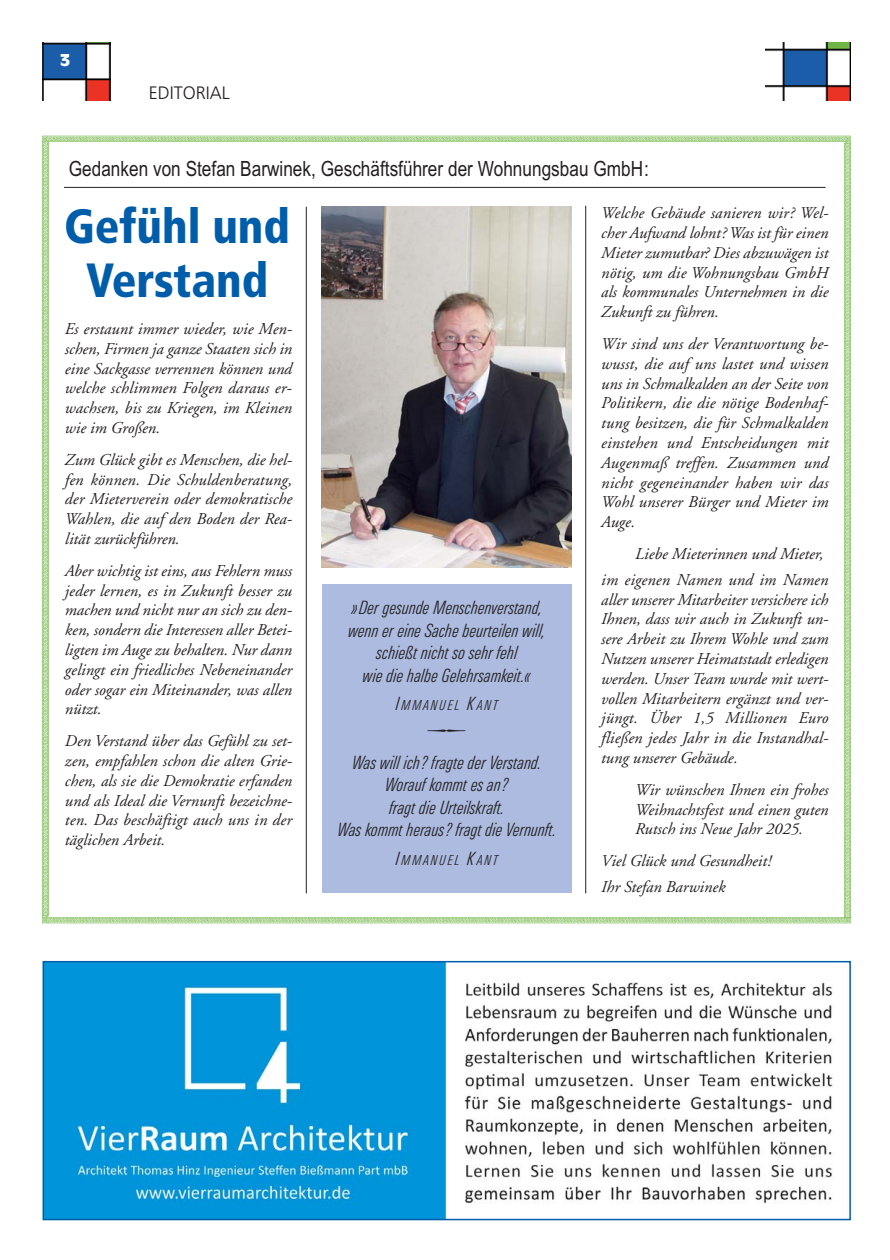
<style>
.page{position:relative;width:890px;height:1260px;background:#fff}
.page>*{position:absolute;margin:0;border:0;box-sizing:border-box;transform-origin:0 0}
.t1{font:900 condensed 48px/54px "Frutiger";color:#005daa;text-align:center;scale:.96 1}
.t2{font:21px "Arial Narrow";color:#231f20}
.t3{font:18px/22.5px "Univers SB Lig Con Ita";color:#231f20;text-align:center}
.t4{font:300 18px "Frutiger";color:#231f20}
.t5{font:700 18px "Antique Olive T";color:#fff}
.t6{font:italic 16.5px/19.8px "Adobe Garamond";color:#231f20;text-align:justify}
.t7{font:13.5px "Univers SB Lig Con Ita";letter-spacing:.135em;color:#231f20}
.s1{font-size:18px}
</style>
<div class="page">
<img style="left:42px;top:135px;width:809px;height:10px">
<img style="left:844px;top:144px;width:6px;height:770px">
<img style="left:42px;top:914px;width:809px;height:10px">
<img style="left:43px;top:142px;width:6px;height:774px">
<img style="left:765px;top:43px;width:85px;height:58px">
<img style="left:43px;top:43px;width:67px;height:57px">
<hr style="left:64px;top:187px;width:761px;height:1px;background:#231f20">
<div style="left:322px;top:585px;width:249px;height:308px;background:#acbbdf"></div>
<hr style="left:306px;top:207px;width:1px;height:686px;background:#231f20">
<hr style="left:585px;top:206px;width:1px;height:687px;background:#231f20">
<img style="left:322px;top:207px;width:249px;height:361px">
<img style="left:46px;top:964px;width:787px;height:253px">
<div style="left:43px;top:961px;width:807px;height:259px;border:2px solid #005daa"></div>
<p class="t5" style="left:60px;top:54px;width:12px">3</p>
<p class="t4" style="left:149px;top:85px;width:82px">EDITORIAL</p>
<p class="t2" style="left:69px;top:161px;width:581px">Gedanken von Stefan Barwinek, Geschäftsführer der Wohnungsbau GmbH:</p>
<h1 class="t1" style="left:64px;top:203px;width:237px">Gefühl und<br>Verstand</h1>
<p class="t6" style="left:65px;top:320px;width:229px">Es erstaunt immer wieder, wie Men&shy;schen, Firmen ja ganze Staaten sich in eine Sackgasse verrennen können und welche schlimmen Folgen daraus er&shy;wachsen, bis zu Kriegen, im Kleinen wie im Großen.</p>
<p class="t6" style="left:65px;top:451px;width:229px">Zum Glück gibt es Menschen, die hel&shy;fen können. Die Schuldenberatung, der Mieterverein oder demokratische Wahlen, die auf den Boden der Rea&shy;lität zurückführen.</p>
<p class="t6" style="left:65px;top:562px;width:229px">Aber wichtig ist eins, aus Fehlern muss jeder lernen, es in Zukunft besser zu machen und nicht nur an sich zu den&shy;ken, sondern die Interessen aller Betei&shy;ligten im Auge zu behalten. Nur dann gelingt ein friedliches Nebeneinander oder sogar ein Miteinander, was allen nützt.</p>
<p class="t6" style="left:65px;top:733px;width:229px">Den Verstand über das Gefühl zu set&shy;zen, empfahlen schon die alten Grie&shy;chen, als sie die Demokratie erfanden und als Ideal die Vernunft bezeichne&shy;ten. Das beschäftigt auch uns in der täglichen Arbeit.</p>
<p class="t6" style="left:601px;top:205px;width:229px">Welche Gebäude sanieren wir? Wel&shy;cher Aufwand lohnt? Was ist für einen Mieter zumutbar? Dies abzuwägen ist nötig, um die Wohnungsbau GmbH als kommunales Unternehmen in die Zukunft zu führen.</p>
<p class="t6" style="left:601px;top:335px;width:229px">Wir sind uns der Verantwortung be&shy;wusst, die auf uns lastet und wissen uns in Schmalkalden an der Seite von Politikern, die die nötige Bodenhaf&shy;tung besitzen, die für Schmalkalden einstehen und Entscheidungen mit Augenmaß treffen. Zusammen und nicht gegeneinander haben wir das Wohl unserer Bürger und Mieter im Auge.</p>
<p class="t6" style="left:601px;top:542px;width:229px;line-height:25.8px;text-align:right">Liebe Mieterinnen und Mieter,<br>im eigenen Namen und im Namen</p>
<p class="t6" style="left:601px;top:591px;width:229px">aller unserer Mitarbeiter versichere ich Ihnen, dass wir auch in Zukunft un&shy;sere Arbeit zu Ihrem Wohle und zum Nutzen unserer Heimatstadt erledigen werden. Unser Team wurde mit wert&shy;vollen Mitarbeitern ergänzt und ver&shy;jüngt. Über 1,5 Millionen Euro fließen jedes Jahr in die Instandhal&shy;tung unserer Gebäude.</p>
<p class="t6" style="left:635px;top:781px;width:195px">Wir wünschen Ihnen ein frohes Weihnachtsfest und einen guten Rutsch ins Neue Jahr 2025.</p>
<p class="t6" style="left:601px;top:850px;width:171px;line-height:25.8px">Viel Glück und Gesundheit!<br>Ihr Stefan Barwinek</p>
<p class="t3" style="left:348px;top:598px;width:198px">»Der gesunde Menschenverstand, wenn er eine Sache beurteilen will, schießt nicht so sehr fehl<br>wie die halbe Gelehrsamkeit.«</p>
<p class="t7" style="left:395px;top:700px;width:104px"><span class="s1">I</span>MMANUEL <span class="s1">K</span>ANT</p>
<p class="t3" style="left:337px;top:753px;width:220px">Was will ich? fragte der Verstand.<br>Worauf kommt es an?<br>fragt die Urteilskraft.<br>Was kommt heraus? fragt die Vernunft.</p>
<p class="t7" style="left:395px;top:855px;width:104px"><span class="s1">I</span>MMANUEL <span class="s1">K</span>ANT</p>
</div>
